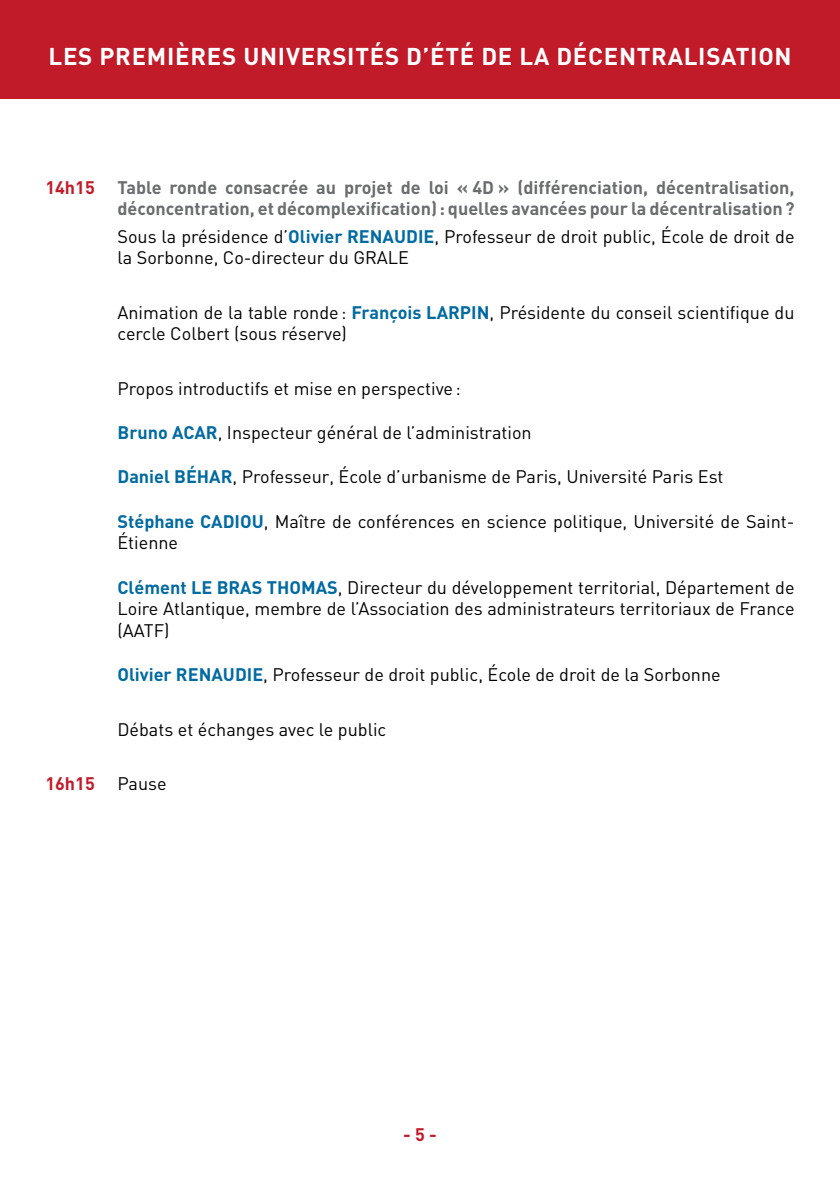
<style>
.page{position:relative;width:840px;height:1191px;background:#fff}
.page>*{position:absolute;margin:0;border:0;box-sizing:border-box;transform-origin:0 0}
.t1{font:700 24px "DIN";letter-spacing:.03em;color:#fff}
.t2{font:18px/21.6px "DIN";color:#000}
.t3{font:700 18px/21.6px "DIN";color:#6a6d6e}
.t4{font:700 18px "DIN";color:#c11b2a}
.s1{font-weight:700;color:#006aa1}
</style>
<div class="page">
<div style="left:0;top:0;width:839px;height:99px;background:#c11b2a"></div>
<h1 class="t1" style="left:48px;top:41px;width:744px">LES PREMIÈRES UNIVERSITÉS D’ÉTÉ DE LA DÉCENTRALISATION</h1>
<p class="t4" style="left:45px;top:175px;width:51px">14h15</p>
<p class="t3" style="left:117px;top:175px;width:678px">Table ronde consacrée au projet de loi « 4D » (différenciation, décentralisation, déconcentration, et décomplexification): quelles avancées pour la décentralisation?</p>
<p class="t2" style="left:117px;top:225px;width:678px">Sous la présidence d’<span class="s1">Olivier RENAUDIE</span>, Professeur de droit public, École de droit de la Sorbonne, Co-directeur du GRALE</p>
<p class="t2" style="left:117px;top:301px;width:678px">Animation de la table ronde: <span class="s1">François LARPIN</span>, Présidente du conseil scientifique du cercle Colbert (sous réserve)</p>
<p class="t2" style="left:117px;top:377px;width:344px">Propos introductifs et mise en perspective:</p>
<p class="t2" style="left:117px;top:421px;width:415px"><span class="s1">Bruno ACAR</span>, Inspecteur général de l’administration</p>
<p class="t2" style="left:117px;top:466px;width:607px"><span class="s1">Daniel BÉHAR</span>, Professeur, École d’urbanisme de Paris, Université Paris Est</p>
<p class="t2" style="left:117px;top:510px;width:678px"><span class="s1">Stéphane CADIOU</span>, Maître de conférences en science politique, Université de Saint-<br>Étienne</p>
<p class="t2" style="left:117px;top:576px;width:678px;text-align:justify"><span class="s1">Clément LE BRAS THOMAS</span>, Directeur du développement territorial, Département de Loire Atlantique, membre de l’Association des administrateurs territoriaux de France (AATF)</p>
<p class="t2" style="left:117px;top:663px;width:604px"><span class="s1">Olivier RENAUDIE</span>, Professeur de droit public, École de droit de la Sorbonne</p>
<p class="t2" style="left:117px;top:718px;width:270px">Débats et échanges avec le public</p>
<p class="t4" style="left:45px;top:772px;width:51px">16h15</p>
<p class="t2" style="left:117px;top:772px;width:51px">Pause</p>
<p class="t4" style="left:403px;top:1122px;width:35px">- 5 -</p>
</div>
